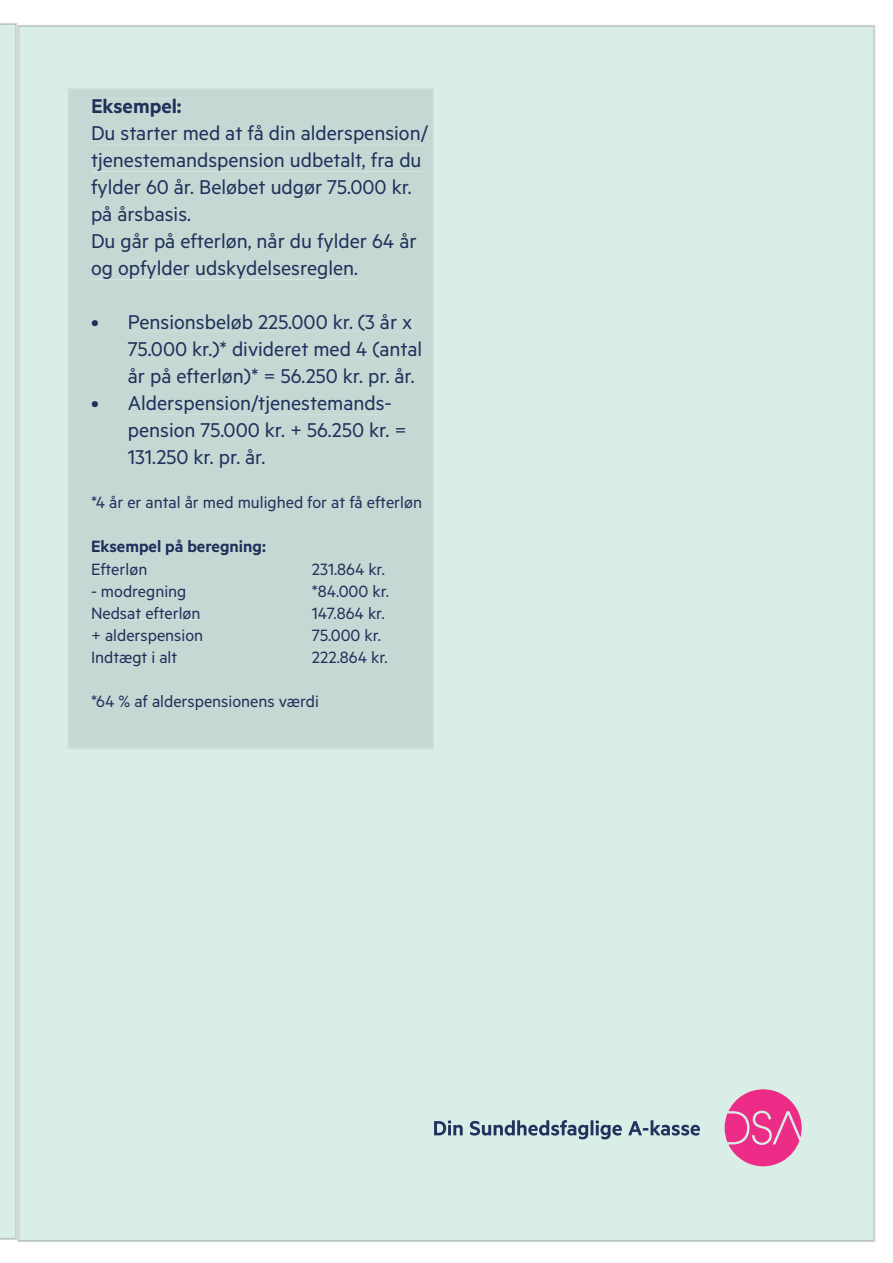
<style>
.page{position:relative;width:893px;height:1263px;background:#fff}
.page>*{position:absolute;margin:0;border:0;box-sizing:border-box;transform-origin:0 0}
.t1{font:22.5px/27px "Metric";color:#1f315b}
.t2{font:600 22.5px "Metric";color:#1f315b}
.t3{font:18.45px "Metric";color:#1f315b}
.t4{font:600 18.45px "Metric";color:#1f315b}
</style>
<div class="page">
<div style="left:18px;top:26px;width:856px;height:1215px;background:#d9eee6"></div>
<div style="left:67px;top:89px;width:366px;height:660px;background:#c6d8d3"></div>
<svg style="left:434px;top:1120px;width:266px;height:19px;background:#9aafb8"></svg>
<svg style="left:725px;top:1089px;width:77px;height:77px;background:#e665a3"></svg>
<svg style="left:0;top:23px;width:17px;height:1217px;background:#d6eae3"></svg>
<p class="t2" style="left:91px;top:99px;width:92px">Eksempel:</p>
<p class="t1" style="left:91px;top:121px;width:339px">Du starter med at få din alderspension/ tjenestemandspension udbetalt, fra du fylder 60 år. Beløbet udgør 75.000 kr. på årsbasis.<br>Du går på efterløn, når du fylder 64 år og opfylder udskydelsesreglen.</p>
<p class="t1" style="left:128px;top:310px;width:296px;text-indent:-37px">• Pensionsbeløb 225.000 kr. (3 år x<br>75.000 kr.)* divideret med 4 (antal år på efterløn)* = 56.250 kr. pr. år.</p>
<p class="t1" style="left:128px;top:391px;width:280px;text-indent:-37px">• Alderspension/tjenestemands&shy;pension 75.000 kr. + 56.250 kr. =<br>131.250 kr. pr. år.</p>
<p class="t3" style="left:91px;top:496px;width:332px">*4 år er antal år med mulighed for at få efterløn</p>
<p class="t4" style="left:91px;top:540px;width:176px">Eksempel på beregning:</p>
<p class="t3" style="left:91px;top:562px;width:58px">Efterløn</p>
<p class="t3" style="left:312px;top:562px;width:75px">231.864 kr.</p>
<p class="t3" style="left:91px;top:585px;width:97px">- modregning</p>
<p class="t3" style="left:312px;top:585px;width:79px">*84.000 kr.</p>
<p class="t3" style="left:91px;top:607px;width:111px">Nedsat efterløn</p>
<p class="t3" style="left:312px;top:607px;width:74px">147.864 kr.</p>
<p class="t3" style="left:91px;top:629px;width:114px">+ alderspension</p>
<p class="t3" style="left:312px;top:629px;width:71px">75.000 kr.</p>
<p class="t3" style="left:91px;top:651px;width:88px">Indtægt i alt</p>
<p class="t3" style="left:312px;top:651px;width:77px">222.864 kr.</p>
<p class="t3" style="left:91px;top:695px;width:229px">*64 % af alderspensionens værdi</p>
</div>
